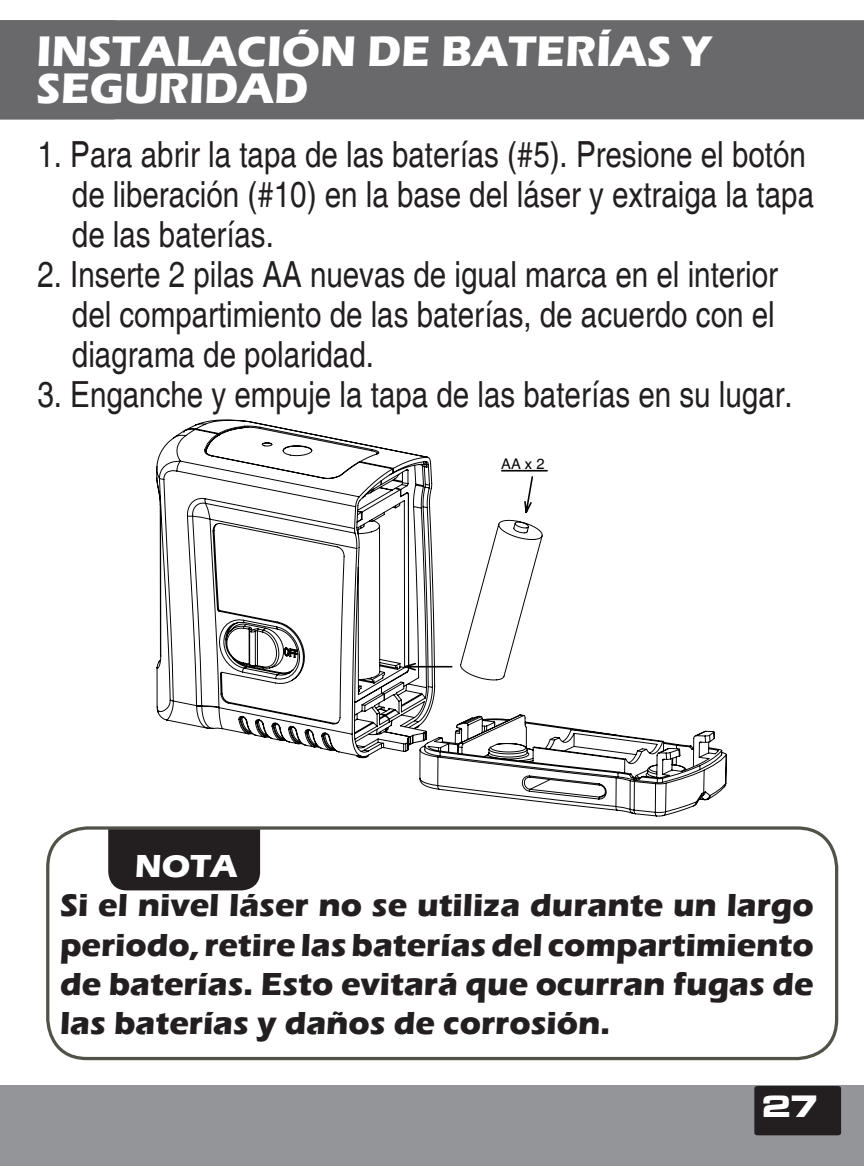
<style>
.page{position:relative;width:864px;height:1166px;background:#fff}
.page>*{position:absolute;margin:0;border:0;box-sizing:border-box;transform-origin:0 0}
.t1{font:700 44px/36px "Eras ITC";color:#fff}
.t2{font:condensed 36px/40px "Helvetica";color:#231f20}
.t3{font:700 32.8px/39.2px "Eras ITC";color:#231f20;text-align:justify}
.t4{font:700 32.8px "Eras ITC";color:#fff}
.t5{font:32px "Microgramma D Bold Exte";color:#fff}
.t6{font:14.8px "Helvetica";color:#040503}
</style>
<div class="page">
<div style="left:0;top:1085px;width:201px;height:80px;background:#939598"></div>
<div style="left:38px;top:1085px;width:825px;height:80px;background:#939598"></div>
<div style="left:754px;top:1085px;width:87px;height:50px;background:#231f20;border-radius:3px"></div>
<div style="left:0;top:20px;width:863px;height:99px;background:#69696c"></div>
<div style="left:108px;top:830px;width:152px;height:60px;background:#231f20"></div>
<div style="left:46px;top:826px;width:792px;height:233px;border:3px solid #535249;border-radius:39px"></div>
<svg style="left:156px;top:419px;width:571px;height:398px"></svg>
<p class="t1" style="left:36px;top:34px;width:675px">INSTALACIÓN DE BATERÍAS Y<br>SEGURIDAD</p>
<p class="t2" style="left:72px;top:135px;width:743px;text-indent:-34px">1. Para abrir la tapa de las baterías (#5). Presione el botón de liberación (#10) en la base del láser y extraiga la tapa de las baterías.</p>
<p class="t2" style="left:72px;top:255px;width:707px;text-align:justify;text-indent:-34px">2. Inserte 2 pilas AA nuevas de igual marca en el interior del compartimiento de las baterías, de acuerdo con el diagrama de polaridad.</p>
<p class="t2" style="left:37px;top:375px;width:756px">3. Enganche y empuje la tapa de las baterías en su lugar.</p>
<p class="t6" style="left:501px;top:454px;width:45px">AA x 2</p>
<p class="t4" style="left:135px;top:846px;width:104px">NOTA</p>
<p class="t3" style="left:60px;top:885px;width:755px">Si el nivel láser no se utiliza durante un largo periodo, retire las baterías del compartimiento de baterías. Esto evitará que ocurran fugas de las baterías y daños de corrosión.</p>
<p class="t5" style="left:761px;top:1084px;width:58px">27</p>
</div>
